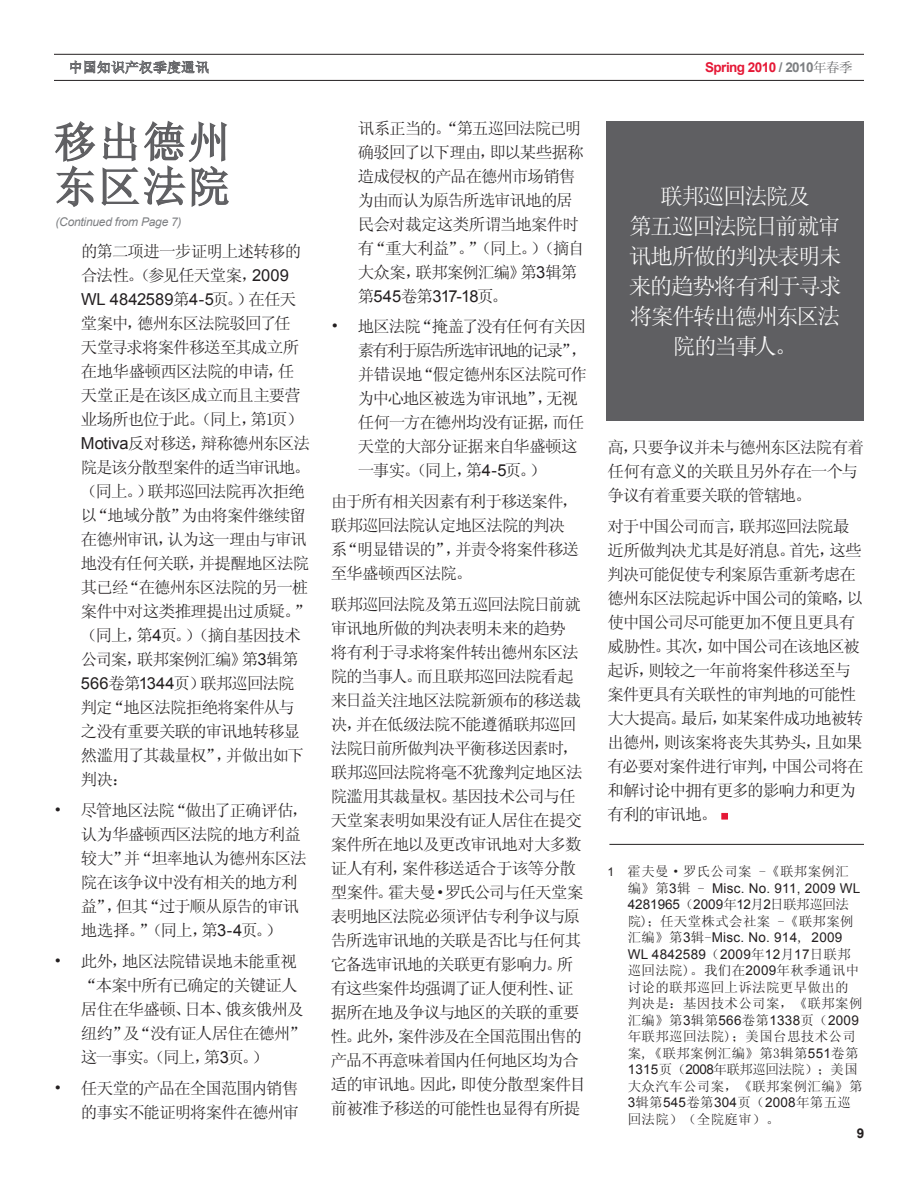
<style>
.page{position:relative;width:918px;height:1188px;background:#fff}
.page>*{position:absolute;margin:0;border:0;box-sizing:border-box;transform-origin:0 0}
.t1{font:42.75px/45px "Sim Sun";letter-spacing:.04em;color:#5f5f62}
.t2{font:22.5px/30px "Sim Sun";letter-spacing:-.065em;color:#fff;text-align:center}
.t3{font:16.5px/24px "Sim Sun";letter-spacing:-.06em;color:#231f20}
.t4{font:16.5px "Arial";letter-spacing:-.005em;color:#231f20}
.t5{font:13.5px/16.5px "Sim Sun";letter-spacing:.025em;color:#231f20}
.t6{font:13.5px/16.5px "Arial";letter-spacing:.02em;color:#231f20}
.t7{font:700 13.5px "Arial";letter-spacing:-.04em;color:#e51836}
.t8{font:13.5px "Sim Sun";letter-spacing:.04em;color:#7d7f82}
.t9{font:700 13.5px "Arial";color:#231f20}
.t10{font:italic 12px "Arial";letter-spacing:-.02em;color:#7d7f82}
.s1{color:#7d7f82}
.s2{font-family:"Sim Sun";font-weight:400;color:#57585a}
.s3{font-family:"Arial"}
.s4{font-family:"Sim Sun"}
.s5{font-family:"Arial";font-size:12px}
</style>
<div class="page">
<svg style="left:70px;top:60px;width:139px;height:14px"></svg>
<hr style="left:54px;top:80px;width:810px;height:1px;background:#231f20">
<hr style="left:54px;top:54px;width:810px;height:1px;background:#231f20">
<svg style="left:54px;top:120px;width:175px;height:87px"></svg>
<hr style="left:609px;top:844px;width:255px;height:1px;background:#231f20">
<div style="left:606px;top:122px;width:258px;height:299px;background:#5f5f62"></div>
<div style="left:721px;top:813px;width:7px;height:6px;background:#e51836;border:1px solid #e51836"></div>
<p class="t8" style="left:69px;top:60px;width:141px">中国知识产权季度通讯</p>
<p class="t7" style="left:705px;top:59px;width:149px">Spring 2010 <span class="s1">/ 2010</span><span class="s2">年春季</span></p>
<h1 class="t1" style="left:54px;top:119px;width:178px">移出德州东区法院</h1>
<p class="t10" style="left:56px;top:214px;width:128px">(Continued from Page 7)</p>
<p class="t3" style="left:81px;top:239px;width:222px">的第二项进一步证明上述转移的合法性。（参见任天堂案，<span class="s3">2009</span></p>
<p class="t4" style="left:81px;top:288px;width:217px">WL 4842589<span class="s4">第</span>4-5<span class="s4">页。）在任天</span></p>
<p class="t3" style="left:81px;top:311px;width:231px">堂案中，德州东区法院驳回了任天堂寻求将案件移送至其成立所在地华盛顿西区法院的申请，任天堂正是在该区成立而且主要营业场所也位于此。（同上，第1页）<br><span class="s3">Motiva</span>反对移送，辩称德州东区法院是该分散型案件的适当审讯地。（同上。）联邦巡回法院再次拒绝以“地域分散”为由将案件继续留在德州审讯，认为这一理由与审讯地没有任何关联，并提醒地区法院其已经“在德州东区法院的另一桩案件中对这类推理提出过质疑。”（同上，第<span class="s3">4</span>页。）（摘自基因技术公司案，联邦案例汇编》第<span class="s3">3</span>辑第<br><span class="s3">566</span>卷第<span class="s3">1344</span>页）联邦巡回法院判定“地区法院拒绝将案件从与之没有重要关联的审讯地转移显然滥用了其裁量权”，并做出如下判决：</p>
<p class="t3" style="left:81px;top:798px;width:229px;text-indent:-27px">• 尽管地区法院“做出了正确评估，认为华盛顿西区法院的地方利益较大”并“坦率地认为德州东区法院在该争议中没有相关的地方利益”，但其“过于顺从原告的审讯地选择。”（同上，第<span class="s3">3-4</span>页。）</p>
<p class="t3" style="left:81px;top:949px;width:226px;text-indent:-27px">• 此外，地区法院错误地未能重视“本案中所有已确定的关键证人居住在华盛顿、日本、俄亥俄州及纽约”及“没有证人居住在德州”这一事实。（同上，第<span class="s3">3</span>页。）</p>
<p class="t3" style="left:54px;top:1076px;width:247px;text-align:right">• 任天堂的产品在全国范围内销售的事实不能证明将案件在德州审</p>
<p class="t3" style="left:358px;top:116px;width:228px">讯系正当的。“第五巡回法院已明确驳回了以下理由，即以某些据称造成侵权的产品在德州市场销售为由而认为原告所选审讯地的居民会对裁定这类所谓当地案件时有“重大利益”。”（同上。）（摘自大众案，联邦案例汇编》第<span class="s3">3</span>辑第</p>
<p class="t4" style="left:358px;top:285px;width:152px"><span class="s4">第</span>545<span class="s4">卷第</span>317-18<span class="s4">页。</span></p>
<p class="t3" style="left:358px;top:314px;width:231px;text-indent:-27px">• 地区法院“掩盖了没有任何有关因素有利于原告所选审讯地的记录”，并错误地“假定德州东区法院可作为中心地区被选为审讯地”，无视任何一方在德州均没有证据，而任天堂的大部分证据来自华盛顿这一事实。（同上，第<span class="s3">4-5</span>页。）</p>
<p class="t3" style="left:331px;top:489px;width:250px">由于所有相关因素有利于移送案件，联邦巡回法院认定地区法院的判决系“明显错误的”，并责令将案件移送至华盛顿西区法院。</p>
<p class="t3" style="left:331px;top:592px;width:257px">联邦巡回法院及第五巡回法院日前就审讯地所做的判决表明未来的趋势将有利于寻求将案件转出德州东区法院的当事人。而且联邦巡回法院看起来日益关注地区法院新颁布的移送裁决，并在低级法院不能遵循联邦巡回法院日前所做判决平衡移送因素时，联邦巡回法院将毫不犹豫判定地区法院滥用其裁量权。基因技术公司与任天堂案表明如果没有证人居住在提交案件所在地以及更改审讯地对大多数证人有利，案件移送适合于该等分散型案件。霍夫曼·罗氏公司与任天堂案表明地区法院必须评估专利争议与原告所选审讯地的关联是否比与任何其它备选审讯地的关联更有影响力。所有这些案件均强调了证人便利性、证据所在地及争议与地区的关联的重要性。此外，案件涉及在全国范围出售的产品不再意味着国内任何地区均为合适的审讯地。因此，即使分散型案件目前被准予移送的可能性也显得有所提</p>
<h2 class="t2" style="left:629px;top:181px;width:214px">联邦巡回法院及<br>第五巡回法院日前就审讯地所做的判决表明未来的趋势将有利于寻求将案件转出德州东区法院的当事人。</h2>
<p class="t3" style="left:607px;top:435px;width:258px">高，只要争议并未与德州东区法院有着任何有意义的关联且另外存在一个与争议有着重要关联的管辖地。</p>
<p class="t3" style="left:607px;top:514px;width:258px">对于中国公司而言，联邦巡回法院最近所做判决尤其是好消息。首先，这些判决可能促使专利案原告重新考虑在德州东区法院起诉中国公司的策略，以使中国公司尽可能更加不便且更具有威胁性。其次，如中国公司在该地区被起诉，则较之一年前将案件移送至与案件更具有关联性的审判地的可能性大大提高。最后，如某案件成功地被转出德州，则该案将丧失其势头，且如果有必要对案件进行审判，中国公司将在和解讨论中拥有更多的影响力和更为有利的审讯地。</p>
<p class="t5" style="left:608px;top:863px;width:243px"><span class="s5">1</span> 霍夫曼·罗氏公司案 -《联邦案例汇</p>
<p class="t6" style="left:628px;top:880px;width:234px"><span class="s4">编》第</span>3<span class="s4">辑 -</span> Misc. No. 911, 2009 WL<br>4281965<span class="s4">（</span>2009<span class="s4">年</span>12<span class="s4">月</span>2<span class="s4">日联邦巡回法</span></p>
<p class="t5" style="left:628px;top:913px;width:228px">院)；任天堂株式会社案 -《联邦案例</p>
<p class="t6" style="left:628px;top:930px;width:225px"><span class="s4">汇编》第</span>3<span class="s4">辑-</span>Misc. No. 914<span class="s4">,</span> 2009<br>WL 4842589<span class="s4">（</span>2009<span class="s4">年</span>12<span class="s4">月</span>17<span class="s4">日联邦</span></p>
<p class="t5" style="left:628px;top:962px;width:236px">巡回法院)。我们在<span class="s3">2009</span>年秋季通讯中讨论的联邦巡回上诉法院更早做出的判决是：基因技术公司案，《联邦案例</p>
<p class="t6" style="left:628px;top:1012px;width:233px"><span class="s4">汇编》第</span>3<span class="s4">辑第</span>566<span class="s4">卷第</span>1338<span class="s4">页（</span>2009</p>
<p class="t5" style="left:628px;top:1028px;width:236px">年联邦巡回法院)；美国台思技术公司案,《联邦案例汇编》第3辑第<span class="s3">551</span>卷第<br><span class="s3">1315</span>页（<span class="s3">2008</span>年联邦巡回法院）；美国大众汽车公司案，《联邦案例汇编》第</p>
<p class="t6" style="left:628px;top:1095px;width:225px">3<span class="s4">辑第</span>545<span class="s4">卷第</span>304<span class="s4">页（</span>2008<span class="s4">年第五巡</span></p>
<p class="t5" style="left:628px;top:1111px;width:153px">回法院）（全院庭审）。</p>
<p class="t9" style="left:857px;top:1124px;width:9px">9</p>
</div>
